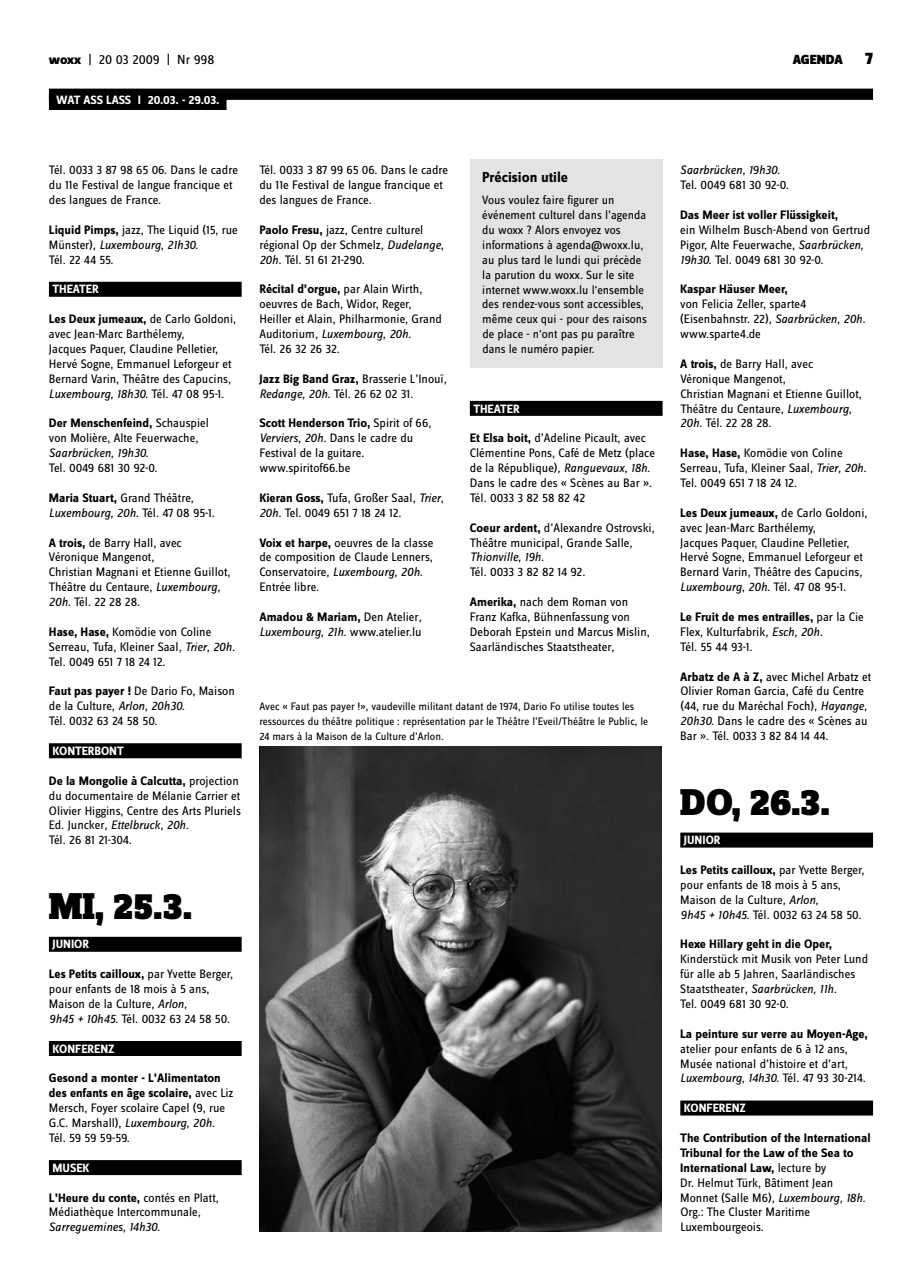
<style>
.page{position:relative;width:922px;height:1276px;background:#fff}
.page>*{position:absolute;margin:0;border:0;box-sizing:border-box;transform-origin:0 0}
.t1{font:900 38.75px "Zine Slab Dis";color:#000}
.t2{font:700 15px "Zine Sans Dis";color:#000}
.t3{font:13.75px "Zine Sans Dis";color:#000}
.t4{font:900 13.75px "Zine Sans Dis";color:#000}
.t5{font:12.75px/14.9px "Zine Sans Dis";color:#000}
.t6{font:700 12.75px "Zine Sans Dis";color:#000}
.t7{font:italic 12.75px "Zine Sans Dis";color:#000}
.t8{font:12.75px "Zine Sans Dis";letter-spacing:-.02em;color:#000}
.t9{font:12.5px/14.9px "Zine Sans Dis";color:#000}
.t10{font:700 12.5px "Zine Sans Dis";color:#fff}
.t11{font:11.25px/14.9px "Zine Sans Dis";color:#000}
.s1{font-weight:800}
.s2{font-weight:700}
.s3{font-style:italic}
</style>
<div class="page">
<div style="left:680px;top:832px;width:192px;height:15px;background:#000"></div>
<div style="left:680px;top:1100px;width:192px;height:15px;background:#000"></div>
<div style="left:49px;top:89px;width:823px;height:11px;background:#000"></div>
<div style="left:49px;top:94px;width:177px;height:16px;background:#000"></div>
<div style="left:49px;top:282px;width:192px;height:15px;background:#000"></div>
<div style="left:49px;top:743px;width:192px;height:15px;background:#000"></div>
<div style="left:49px;top:936px;width:192px;height:15px;background:#000"></div>
<div style="left:49px;top:1041px;width:192px;height:15px;background:#000"></div>
<div style="left:49px;top:1160px;width:192px;height:15px;background:#000"></div>
<div style="left:469px;top:401px;width:193px;height:15px;background:#000"></div>
<div style="left:469px;top:159px;width:193px;height:209px;background:#e2e3e4"></div>
<img style="left:259px;top:747px;width:402px;height:484px">
<p class="t3" style="left:49px;top:53px;width:167px"><span class="s1">woxx</span> | 20 03 2009 | Nr 998</p>
<p class="t4" style="left:792px;top:53px;width:52px">AGENDA</p>
<p class="t10" style="left:56px;top:93px;width:69px">WAT ASS LASSI</p>
<p class="t10" style="left:148px;top:93px;width:73px">20.03. - 29.03.</p>
<p class="t5" style="left:49px;top:163px;width:190px">Tél. 0033 3 87 98 65 06. Dans le cadre du 11e Festival de langue francique et des langues de France.</p>
<p class="t5" style="left:49px;top:223px;width:190px"><span class="s2">Liquid Pimps,</span> jazz, The Liquid (15, rue<br>Münster)<span class="s3">, Luxembourg, 21h30.<br></span>Tél. 22 44 55.</p>
<p class="t10" style="left:52px;top:283px;width:48px">th eater</p>
<p class="t5" style="left:49px;top:312px;width:189px"><span class="s2">Les Deux jumeaux,</span> de Carlo Goldoni, avec Jean-Marc Barthélemy,<br>Jacques Paquer, Claudine Pelletier, Hervé Sogne, Emmanuel Leforgeur et Bernard Varin, Théâtre des Capucins<span class="s3">, Luxembourg, 18h30.</span> Tél. 47 08 95-1.</p>
<p class="t5" style="left:49px;top:416px;width:161px"><span class="s2">Der Menschenfeind,</span> Schauspiel von Molière, Alte Feuerwache<span class="s3">,<br>Saarbrücken, 19h30.</span></p>
<p class="t5" style="left:49px;top:461px;width:110px">Tel. 0049 681 30 92-0.</p>
<p class="t5" style="left:49px;top:491px;width:167px"><span class="s2">Maria Stuart,</span> Grand Théâtre<span class="s3">,<br>Luxembourg, 20h.</span> Tél. 47 08 95-1.</p>
<p class="t5" style="left:49px;top:535px;width:183px"><span class="s2">A trois,</span> de Barry Hall, avec<br>Véronique Mangenot,<br>Christian Magnani et Etienne Guillot,<br>Théâtre du Centaure<span class="s3">, Luxembourg,<br>20h.</span> Tél. 22 28 28.</p>
<p class="t5" style="left:49px;top:625px;width:188px"><span class="s2">Hase, Hase,</span> Komödie von Coline<br>Serreau, Tufa, Kleiner Saal<span class="s3">, Trier, 20h.<br></span>Tel. 0049 651 7 18 24 12.</p>
<p class="t5" style="left:49px;top:684px;width:187px"><span class="s2">Faut pas payer !</span> De Dario Fo, Maison de la Culture<span class="s3">, Arlon, 20h30.<br></span>Tél. 0032 63 24 58 50.</p>
<p class="t10" style="left:52px;top:744px;width:70px">konterbont</p>
<p class="t5" style="left:49px;top:774px;width:193px"><span class="s2">De la Mongolie à Calcutta,</span> projection du documentaire de Mélanie Carrier et Olivier Higgins, Centre des Arts Pluriels Ed. Juncker<span class="s3">, Ettelbruck, 20h.<br></span>Tél. 26 81 21-304.</p>
<p class="t5" style="left:259px;top:163px;width:190px">Tél. 0033 3 87 99 65 06. Dans le cadre du 11e Festival de langue francique et des langues de France.</p>
<p class="t5" style="left:259px;top:223px;width:186px"><span class="s2">Paolo Fresu,</span> jazz, Centre culturel régional Op der Schmelz<span class="s3">, Dudelange,<br>20h.</span> Tél. 51 61 21-290.</p>
<p class="t5" style="left:259px;top:282px;width:184px"><span class="s2">Récital d’orgue,</span> par Alain Wirth, oeuvres de Bach, Widor, Reger,<br>Heiller et Alain, Philharmonie, Grand<br>Auditorium<span class="s3">, Luxembourg, 20h.<br></span>Tél. 26 32 26 32.</p>
<p class="t5" style="left:259px;top:372px;width:189px"><span class="s2">Jazz Big Band Graz,</span> Brasserie L’Inouï<span class="s3">,<br>Redange, 20h.</span> Tél. 26 62 02 31.</p>
<p class="t5" style="left:259px;top:416px;width:173px"><span class="s2">Scott Henderson Trio,</span> Spirit of 66<span class="s3">,<br>Verviers, 20h.</span> Dans le cadre du<br>Festival de la guitare. www.spiritof66.be</p>
<p class="t5" style="left:259px;top:491px;width:186px"><span class="s2">Kieran Goss,</span> Tufa, Großer Saal<span class="s3">, Trier,<br>20h.</span> Tel. 0049 651 7 18 24 12.</p>
<p class="t5" style="left:259px;top:535px;width:175px"><span class="s2">Voix et harpe,</span> oeuvres de la classe de composition de Claude Lenners,<br>Conservatoire<span class="s3">, Luxembourg, 20h.<br></span>Entrée libre.</p>
<p class="t5" style="left:259px;top:610px;width:164px"><span class="s2">Amadou &amp; Mariam,</span> Den Atelier<span class="s3">,<br>Luxembourg, 21h.</span> www.atelier.lu</p>
<p class="t2" style="left:482px;top:169px;width:87px">Précision utile</p>
<p class="t9" style="left:482px;top:193px;width:166px">Vous voulez faire figurer un événement culturel dans l’agenda du woxx ? Alors envoyez vos informations à agenda@woxx.lu, au plus tard le lundi qui précède la parution du woxx. Sur le site internet www.woxx.lu l'ensemble des rendez-vous sont accessibles, même ceux qui - pour des raisons de place - n'ont pas pu paraître dans le numéro papier.</p>
<p class="t10" style="left:473px;top:402px;width:48px">th eater</p>
<p class="t5" style="left:469px;top:431px;width:187px"><span class="s2">Et Elsa boit,</span> d’Adeline Picault, avec<br>Clémentine Pons, Café de Metz (place de la République)<span class="s3">, Ranguevaux, 18h.<br></span>Dans le cadre des « Scènes au Bar ».<br>Tél. 0033 3 82 58 82 42</p>
<p class="t5" style="left:469px;top:521px;width:186px"><span class="s2">Coeur ardent,</span> d’Alexandre Ostrovski,<br>Théâtre municipal, Grande Salle<span class="s3">,<br>Thionville, 19h.</span></p>
<p class="t8" style="left:469px;top:565px;width:117px">Tél. 0033 3 82 82 14 92.</p>
<p class="t5" style="left:469px;top:595px;width:181px"><span class="s2">Amerika,</span> nach dem Roman von<br>Franz Kafka, Bühnenfassung von<br>Deborah Epstein und Marcus Mislin,<br>Saarländisches Staatstheater<span class="s3">,</span></p>
<p class="t11" style="left:259px;top:699px;width:390px">Avec « Faut pas payer !», vaudeville militant datant de 1974, Dario Fo utilise toutes les ressources du théâtre politique : représentation par le Théâtre l’Eveil/Théâtre le Public, le<br>24 mars à la Maison de la Culture d’Arlon.</p>
<h1 class="t1" style="left:49px;top:885px;width:145px">Mi, 25.3.</h1>
<p class="t10" style="left:52px;top:937px;width:38px">junior</p>
<p class="t5" style="left:49px;top:967px;width:185px"><span class="s2">Les Petits cailloux,</span> par Yvette Berger, pour enfants de 18 mois à 5 ans,<br>Maison de la Culture<span class="s3">, Arlon,<br>9h45 + 10h45.</span> Tél. 0032 63 24 58 50.</p>
<p class="t10" style="left:52px;top:1042px;width:64px">konferenz</p>
<p class="t5" style="left:49px;top:1071px;width:186px"><span class="s2">Gesond a monter - L’Alimentaton des enfants en âge scolaire,</span> avec Liz<br>Mersch, Foyer scolaire Capel (9, rue<br>G.C. Marshall)<span class="s3">, Luxembourg, 20h.<br></span>Tél. 59 59 59-59.</p>
<p class="t10" style="left:52px;top:1161px;width:39px">musek</p>
<p class="t5" style="left:49px;top:1190px;width:171px"><span class="s2">L’Heure du conte,</span> contés en Platt,<br>Médiathèque Intercommunale<span class="s3">,<br>Sarreguemines, 14h30.</span></p>
<p class="t7" style="left:680px;top:163px;width:101px">Saarbrücken, 19h30.</p>
<p class="t5" style="left:680px;top:178px;width:110px">Tel. 0049 681 30 92-0.</p>
<p class="t6" style="left:680px;top:208px;width:159px">Das Meer ist voller Flüssigkeit,</p>
<p class="t5" style="left:680px;top:223px;width:191px">ein Wilhelm Busch-Abend von Gertrud<br>Pigor, Alte Feuerwache<span class="s3">, Saarbrücken,<br>19h30.</span> Tel. 0049 681 30 92-0.</p>
<p class="t6" style="left:680px;top:282px;width:109px">Kaspar Häuser Meer,</p>
<p class="t5" style="left:680px;top:297px;width:187px">von Felicia Zeller, sparte4 (Eisenbahnstr. 22)<span class="s3">, Saarbrücken, 20h. </span>www.sparte4.de</p>
<p class="t5" style="left:680px;top:357px;width:183px"><span class="s2">A trois,</span> de Barry Hall, avec<br>Véronique Mangenot,<br>Christian Magnani et Etienne Guillot,<br>Théâtre du Centaure<span class="s3">, Luxembourg,<br>20h.</span> Tél. 22 28 28.</p>
<p class="t5" style="left:680px;top:446px;width:188px"><span class="s2">Hase, Hase,</span> Komödie von Coline<br>Serreau, Tufa, Kleiner Saal<span class="s3">, Trier, 20h.<br></span>Tel. 0049 651 7 18 24 12.</p>
<p class="t5" style="left:680px;top:506px;width:189px"><span class="s2">Les Deux jumeaux,</span> de Carlo Goldoni, avec Jean-Marc Barthélemy,<br>Jacques Paquer, Claudine Pelletier, Hervé Sogne, Emmanuel Leforgeur et Bernard Varin, Théâtre des Capucins<span class="s3">, Luxembourg, 20h.</span> Tél. 47 08 95-1.</p>
<p class="t5" style="left:680px;top:610px;width:185px"><span class="s2">Le Fruit de mes entrailles,</span> par la Cie<br>Flex, Kulturfabrik<span class="s3">, Esch, 20h.<br></span>Tél. 55 44 93-1.</p>
<p class="t5" style="left:680px;top:669px;width:192px"><span class="s2">Arbatz de A à Z,</span> avec Michel Arbatz et Olivier Roman Garcia, Café du Centre (44, rue du Maréchal Foch)<span class="s3">, Hayange, 20h30.</span> Dans le cadre des « Scènes au Bar ». Tél. 0033 3 82 84 14 44.</p>
<h1 class="t1" style="left:680px;top:781px;width:151px">Do, 26.3.</h1>
<p class="t10" style="left:683px;top:833px;width:38px">junior</p>
<p class="t5" style="left:680px;top:863px;width:185px"><span class="s2">Les Petits cailloux,</span> par Yvette Berger, pour enfants de 18 mois à 5 ans,<br>Maison de la Culture<span class="s3">, Arlon,<br>9h45 + 10h45.</span> Tél. 0032 63 24 58 50.</p>
<p class="t6" style="left:680px;top:937px;width:153px">Hexe Hillary geht in die Oper,</p>
<p class="t5" style="left:680px;top:952px;width:189px">Kinderstück mit Musik von Peter Lund für alle ab 5 Jahren, Saarländisches<br>Staatstheater<span class="s3">, Saarbrücken, 11h.<br></span>Tel. 0049 681 30 92-0.</p>
<p class="t6" style="left:680px;top:1027px;width:189px">La peinture sur verre au Moyen-Age,</p>
<p class="t5" style="left:680px;top:1041px;width:187px">atelier pour enfants de 6 à 12 ans,<br>Musée national d’histoire et d’art<span class="s3">,<br>Luxembourg, 14h30.</span> Tél. 47 93 30-214.</p>
<p class="t10" style="left:683px;top:1101px;width:64px">konferenz</p>
<p class="t5" style="left:680px;top:1131px;width:192px"><span class="s2">The Contribution of the International<br>Tribunal for the Law of the Sea to<br>International Law,</span> lecture by<br>Dr. Helmut Türk, Bâtiment Jean<br>Monnet (Salle M6)<span class="s3">, Luxembourg, 18h.<br></span>Org.: The Cluster Maritime<br>Luxembourgeois.</p>
</div>
